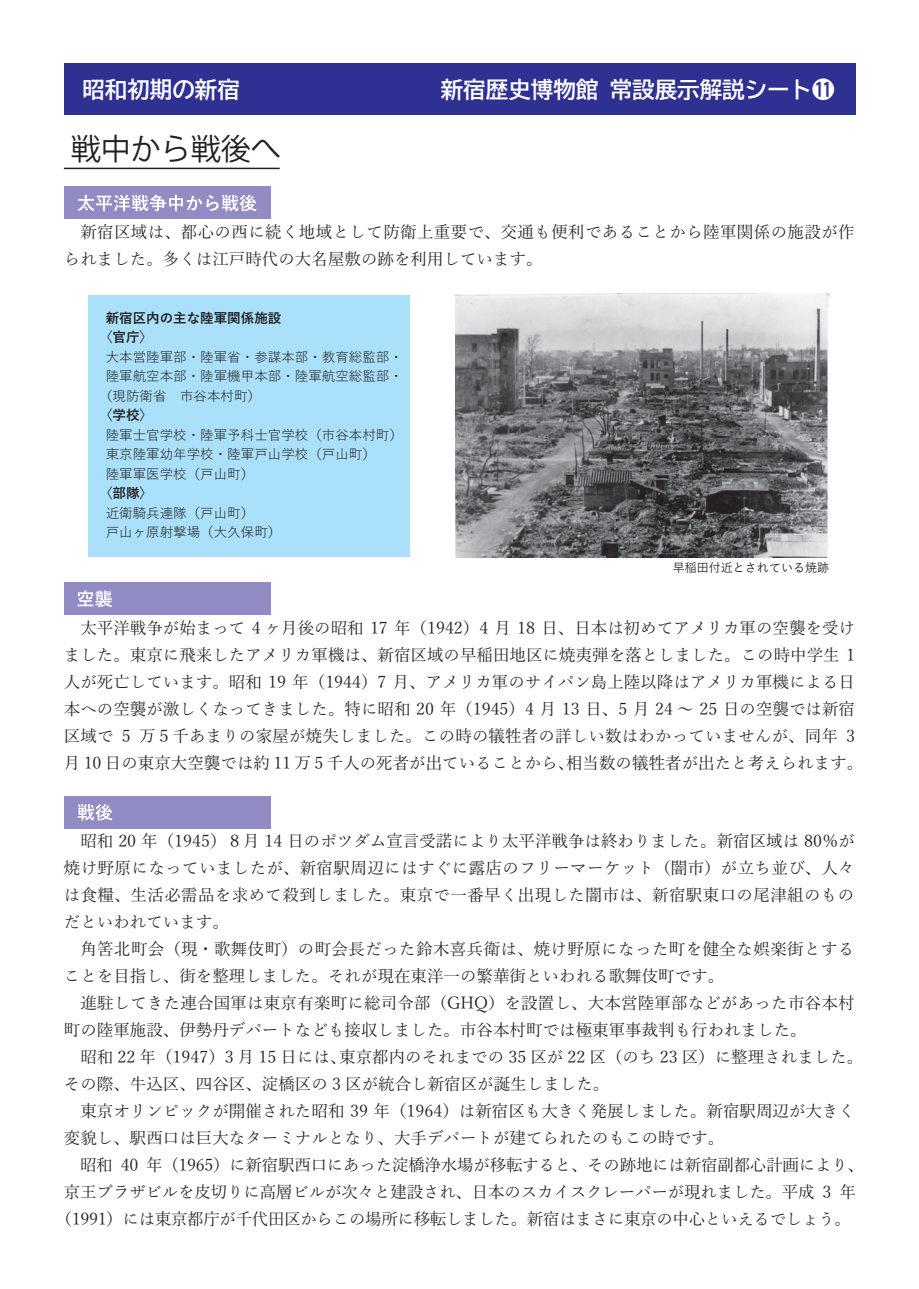
<style>
.page{position:relative;width:919px;height:1289px;background:#fff}
.page>*{position:absolute;margin:0;border:0;box-sizing:border-box;transform-origin:0 0}
.t1{font:800 30px "Koz Go Pr 6 N";color:#231f20}
.t2{font:22.5px "BIZ UD Gothic Bold";color:#fff}
.t3{font:16.5px/27px "Yu Mincho";color:#231f20}
.t4{font:16.5px/27px "Yu Mincho";letter-spacing:.025em;color:#231f20}
.t5{font:16.5px/27px "Yu Mincho";letter-spacing:.02em;color:#231f20}
.t6{font:16.5px "Yu Mincho";letter-spacing:-.02em;color:#231f20}
.t7{font:13.5px/19.5px "Yu Gothic";color:#231f20}
.t8{font:700 13.5px/19.5px "Yu Gothic";color:#231f20}
.t9{font:500 12px "Yu Gothic";color:#231f20}
</style>
<div class="page">
<div style="left:64px;top:64px;width:791px;height:51px;background:#2e3092"></div>
<hr style="left:64px;top:168px;width:216px;height:1px;background:#231f20">
<div style="left:64px;top:186px;width:206px;height:33px;background:#918dc4"></div>
<svg style="left:78px;top:195px;width:178px;height:16px"></svg>
<div style="left:64px;top:582px;width:206px;height:33px;background:#918dc4"></div>
<svg style="left:78px;top:590px;width:34px;height:17px"></svg>
<div style="left:64px;top:795px;width:206px;height:33px;background:#918dc4"></div>
<svg style="left:78px;top:804px;width:34px;height:16px"></svg>
<div style="left:88px;top:296px;width:321px;height:261px;background:#aae0f9"></div>
<img style="left:456px;top:293px;width:373px;height:264px">
<h2 class="t2" style="left:82px;top:78px;width:260px">昭和初期の新宿 　　　　</h2>
<h2 class="t2" style="left:441px;top:78px;width:395px">新宿歴史博物館 常設展示解説シート⓫</h2>
<h1 class="t1" style="left:71px;top:132px;width:212px">戦中から戦後へ</h1>
<p class="t5" style="left:64px;top:217px;width:792px;text-indent:16px">新宿区域は、都心の西に続く地域として防衛上重要で、交通も便利であることから陸軍関係の施設が作られました。多くは江戸時代の大名屋敷の跡を利用しています。</p>
<p class="t8" style="left:99px;top:308px;width:184px;text-indent:7px">新宿区内の主な陸軍関係施設〈官庁〉</p>
<p class="t7" style="left:106px;top:345px;width:298px">大本営陸軍部・陸軍省・参謀本部・教育総監部・</p>
<p class="t7" style="left:106px;top:364px;width:298px">陸軍航空本部・陸軍機甲本部・陸軍航空総監部・</p>
<p class="t7" style="left:99px;top:384px;width:163px">（現防衛省　市谷本村町）</p>
<p class="t8" style="left:99px;top:405px;width:55px">〈学校〉</p>
<p class="t7" style="left:106px;top:423px;width:298px">陸軍士官学校・陸軍予科士官学校（市谷本村町）東京陸軍幼年学校・陸軍戸山学校（戸山町）<br>陸軍軍医学校（戸山町）</p>
<p class="t8" style="left:99px;top:483px;width:55px">〈部隊〉</p>
<p class="t7" style="left:106px;top:501px;width:177px">近衛騎兵連隊（戸山町）<br>戸山ヶ原射撃場（大久保町）</p>
<p class="t9" style="left:673px;top:556px;width:157px">早稲田付近とされている焼跡</p>
<p class="t3" style="left:64px;top:613px;width:800px">　太平洋戦争が始まって 4 ヶ月後の昭和 17 年（1942）4 月 18 日、日本は初めてアメリカ軍の空襲を受けました。東京に飛来したアメリカ軍機は、新宿区域の早稲田地区に焼夷弾を落としました。この時中学生 1人が死亡しています。昭和 19 年（1944）7 月、アメリカ軍のサイパン島上陸以降はアメリカ軍機による日本への空襲が激しくなってきました。特に昭和 20 年（1945）4 月 13 日、5 月 24 ～ 25 日の空襲では新宿区域で 5 万５千あまりの家屋が焼失しました。この時の犠牲者の詳しい数はわかっていませんが、同年 3月 10 日の東京大空襲では約 11 万 5 千人の死者が出ていることから、相当数の犠牲者が出たと考えられます。</p>
<p class="t3" style="left:64px;top:826px;width:792px;text-align:justify">　昭和 20 年（1945）８月 14 日のポツダム宣言受諾により太平洋戦争は終わりました。新宿区域は 80％が焼け野原になっていましたが、新宿駅周辺にはすぐに露店のフリーマーケット（闇市）が立ち並び、人々は食糧、生活必需品を求めて殺到しました。東京で一番早く出現した闇市は、新宿駅東口の尾津組のものだといわれています。</p>
<p class="t4" style="left:64px;top:934px;width:792px;text-indent:16px">角筈北町会（現・歌舞伎町）の町会長だった鈴木喜兵衛は、焼け野原になった町を健全な娯楽街とすることを目指し、街を整理しました。それが現在東洋一の繁華街といわれる歌舞伎町です。</p>
<p class="t3" style="left:64px;top:988px;width:801px;text-indent:16px">進駐してきた連合国軍は東京有楽町に総司令部（GHQ）を設置し、大本営陸軍部などがあった市谷本村町の陸軍施設、伊勢丹デパートなども接収しました。市谷本村町では極東軍事裁判も行われました。<br>　昭和 22 年（1947）3 月 15 日には、東京都内のそれまでの 35 区が 22 区（のち 23 区）に整理されました。その際、牛込区、四谷区、淀橋区の 3 区が統合し新宿区が誕生しました。<br>　東京オリンピックが開催された昭和 39 年（1964）は新宿区も大きく発展しました。新宿駅周辺が大きく変貌し、駅西口は巨大なターミナルとなり、大手デパートが建てられたのもこの時です。</p>
<p class="t3" style="left:80px;top:1149px;width:785px">昭和 40 年（1965）に新宿駅西口にあった淀橋浄水場が移転すると、その跡地には新宿副都心計画により、</p>
<p class="t3" style="left:64px;top:1176px;width:793px">京王プラザビルを皮切りに高層ビルが次々と建設され、日本のスカイスクレーパーが現れました。平成 3 年</p>
<p class="t6" style="left:56px;top:1203px;width:796px">（1991）には東京都庁が千代田区からこの場所に移転しました。新宿はまさに東京の中心といえるでしょう。</p>
</div>
